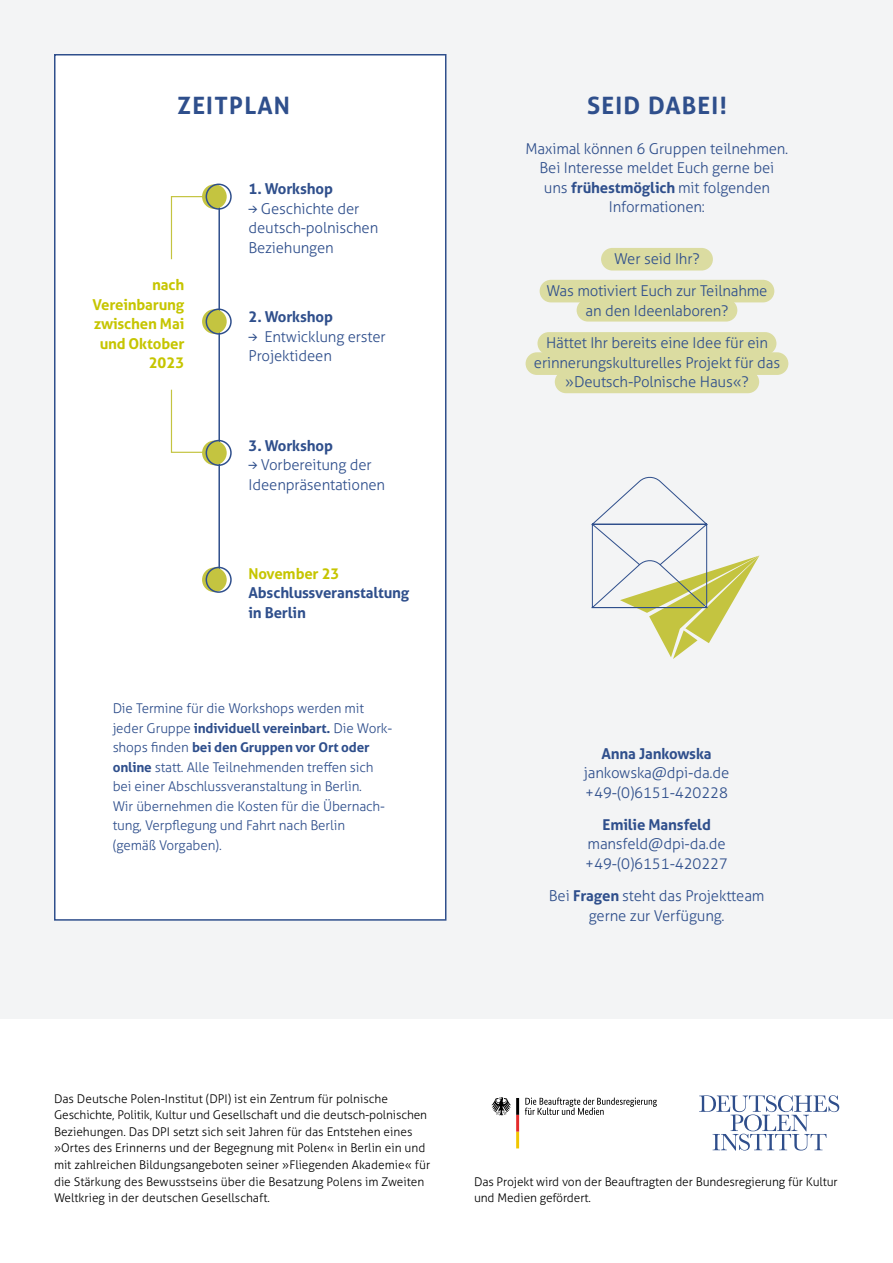
<style>
.page{position:relative;width:893px;height:1263px;background:#fff}
.page>*{position:absolute;margin:0;border:0;box-sizing:border-box;transform-origin:0 0}
.t1{font:700 24px "Aller";letter-spacing:.05em;color:#2f4f8c}
.t2{font:300 15px/19.5px "Aller";letter-spacing:-.01em;color:#2f4f8c}
.t3{font:700 15px/19.5px "Aller";letter-spacing:-.01em;color:#2f4f8c}
.t4{font:700 15px/19.5px "Aller";letter-spacing:-.01em;color:#c6c500;text-align:right}
.t5{font:300 13.5px/19.5px "Aller";letter-spacing:-.01em;color:#2f4f8c}
.t6{font:300 12px/16.5px "Aller";color:#000}
.s1{font-family:"Dia";font-weight:400}
.s2{font-weight:700}
</style>
<div class="page">
<div style="left:0;top:0;width:893px;height:1018px;background:#f3f4f5"></div>
<div style="left:54px;top:54px;width:392px;height:867px;background:#fff;border:2px solid #2f4f8c"></div>
<div style="left:601px;top:248px;width:112px;height:23px;background:#dbdca1;border-radius:11px"></div>
<div style="left:540px;top:280px;width:234px;height:22px;background:#dbdca1;border-radius:11px"></div>
<div style="left:537px;top:332px;width:239px;height:23px;background:#dbdca1;border-radius:11px"></div>
<div style="left:526px;top:352px;width:262px;height:23px;background:#dbdca1;border-radius:11px"></div>
<div style="left:555px;top:371px;width:204px;height:22px;background:#dbdca1;border-radius:11px"></div>
<div style="left:577px;top:299px;width:160px;height:23px;background:#dbdca1;border-radius:11px"></div>
<svg style="left:170px;top:196px;width:45px;height:64px"></svg>
<svg style="left:170px;top:389px;width:48px;height:64px"></svg>
<hr style="left:218px;top:203px;width:2px;height:377px;background:#2f4f8c">
<div style="left:202px;top:184px;width:25px;height:25px;background:#c4c440;border-radius:50%"></div>
<div style="left:206px;top:184px;width:26px;height:26px;border:2px solid #2f4f8c;border-radius:50%"></div>
<div style="left:202px;top:309px;width:25px;height:25px;background:#c4c440;border-radius:50%"></div>
<div style="left:206px;top:308px;width:26px;height:27px;border:2px solid #2f4f8c;border-radius:50%"></div>
<div style="left:202px;top:567px;width:25px;height:25px;background:#c4c440;border-radius:50%"></div>
<div style="left:206px;top:567px;width:26px;height:26px;border:2px solid #2f4f8c;border-radius:50%"></div>
<div style="left:202px;top:441px;width:25px;height:24px;background:#c4c440;border-radius:50%"></div>
<div style="left:206px;top:440px;width:26px;height:26px;border:2px solid #2f4f8c;border-radius:50%"></div>
<svg style="left:591px;top:476px;width:168px;height:183px"></svg>
<svg style="left:525px;top:1097px;width:132px;height:18px"></svg>
<svg style="left:491px;top:1097px;width:28px;height:51px"></svg>
<svg style="left:699px;top:1095px;width:140px;height:55px"></svg>
<h1 class="t1" style="left:177px;top:90px;width:114px">ZEITPLAN</h1>
<p class="t4" style="left:92px;top:275px;width:93px">nach<br>Vereinbarung zwischen Mai und Oktober<br>2023</p>
<p class="t3" style="left:249px;top:179px;width:86px">1. Workshop</p>
<p class="t2" style="left:249px;top:199px;width:131px"><span class="s1">→</span> Geschichte der deutsch-polnischen<br>Beziehungen</p>
<p class="t3" style="left:249px;top:307px;width:86px">2. Workshop</p>
<p class="t2" style="left:249px;top:327px;width:139px"><span class="s1">→</span> Entwicklung erster<br>Projektideen</p>
<p class="t3" style="left:249px;top:435px;width:86px">3. Workshop</p>
<p class="t2" style="left:249px;top:455px;width:138px"><span class="s1">→</span> Vorbereitung der<br>Ideenpräsentationen</p>
<p class="t4" style="left:249px;top:563px;width:93px">November 23</p>
<p class="t3" style="left:249px;top:583px;width:162px">Abschlussveranstaltung in Berlin</p>
<p class="t5" style="left:113px;top:698px;width:281px">Die Termine für die Workshops werden mit jeder Gruppe <span class="s2">individuell vereinbart.</span> Die Work&shy;shops finden <span class="s2">bei den Gruppen vor Ort oder online</span> statt. Alle Teilnehmenden treffen sich bei einer Abschlussveranstaltung in Berlin.<br>Wir übernehmen die Kosten für die Übernach&shy;tung, Verpflegung und Fahrt nach Berlin<br>(gemäß Vorgaben).</p>
<h1 class="t1" style="left:587px;top:90px;width:141px">SEID DABEI!</h1>
<p class="t2" style="left:526px;top:139px;width:264px;text-align:center">Maximal können 6 Gruppen teilnehmen.<br>Bei Interesse meldet Euch gerne bei<br>uns <span class="s2">frühestmöglich</span> mit folgenden<br>Informationen:</p>
<p class="t2" style="left:546px;top:242px;width:222px;line-height:32.2px;text-align:center">Wer seid Ihr?<br>Was motiviert Euch zur Teilnahme</p>
<p class="t2" style="left:546px;top:294px;width:224px;line-height:32.2px;text-align:center">an den Ideenlaboren?<br>Hättet Ihr bereits eine Idee für ein</p>
<p class="t2" style="left:534px;top:352px;width:248px;text-align:center">erinnerungskulturelles Projekt für das »Deutsch-Polnische Haus«?</p>
<p class="t3" style="left:602px;top:743px;width:112px">Anna Jankowska</p>
<p class="t2" style="left:584px;top:763px;width:147px">jankowska@dpi-da.de +49-(0)6151-420228</p>
<p class="t3" style="left:603px;top:815px;width:110px">Emilie Mansfeld</p>
<p class="t2" style="left:585px;top:834px;width:144px">mansfeld@dpi-da.de +49-(0)6151-420227</p>
<p class="t2" style="left:549px;top:886px;width:217px;text-align:center">Bei <span class="s2">Fragen</span> steht das Projektteam gerne zur Verfügung.</p>
<p class="t6" style="left:54px;top:1090px;width:378px">Das Deutsche Polen-Institut (DPI) ist ein Zentrum für polnische Geschichte, Politik, Kultur und Gesellschaft und die deutsch-polnischen Beziehungen. Das DPI setzt sich seit Jahren für das Entstehen eines »Ortes des Erinnerns und der Begegnung mit Polen« in Berlin ein und mit zahlreichen Bildungsangeboten seiner »Fliegenden Akademie« für die Stärkung des Bewusstseins über die Besatzung Polens im Zweiten Weltkrieg in der deutschen Gesellschaft.</p>
<p class="t6" style="left:474px;top:1173px;width:365px">Das Projekt wird von der Beauftragten der Bundesregierung für Kultur und Medien gefördert.</p>
</div>
